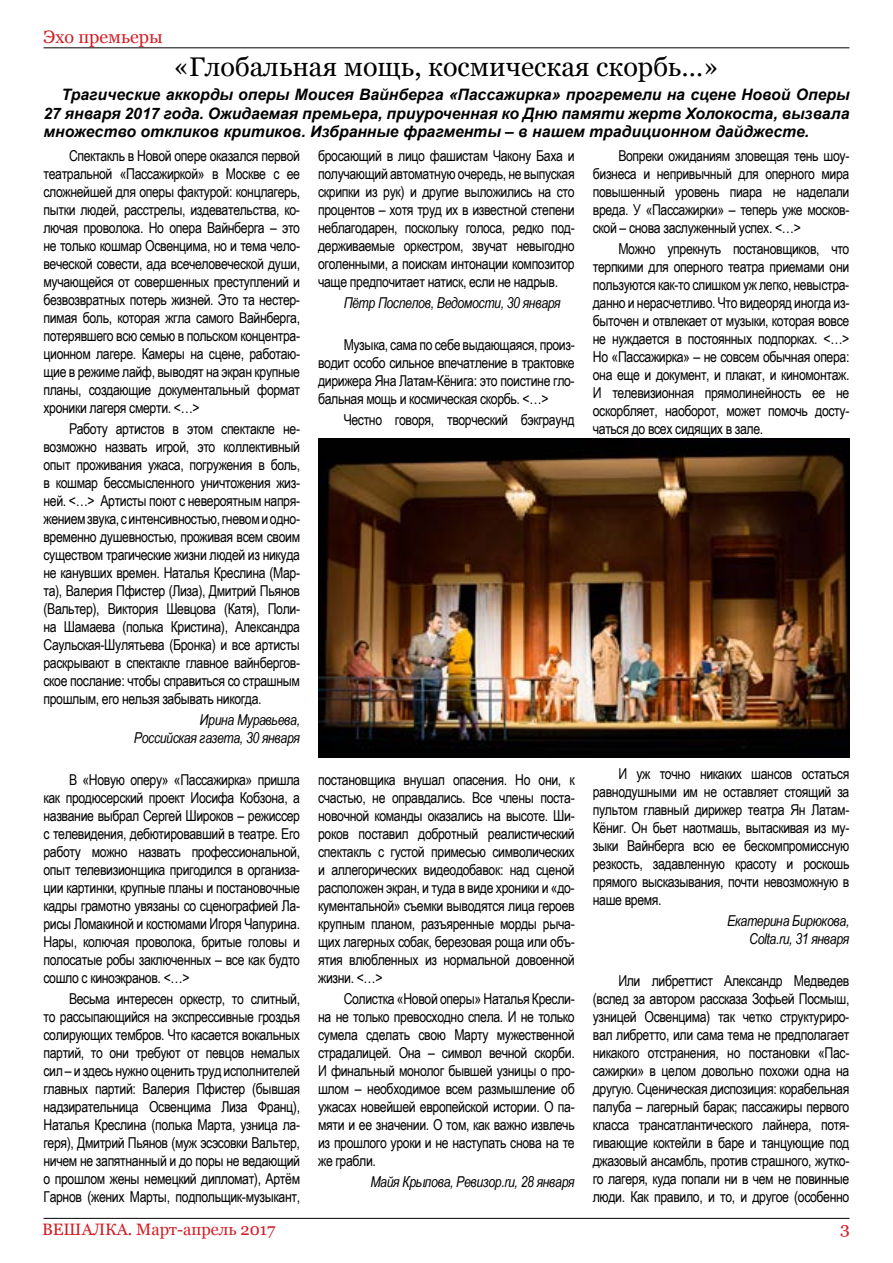
<style>
.page{position:relative;width:893px;height:1263px;background:#fff}
.page>*{position:absolute;margin:0;border:0;box-sizing:border-box;transform-origin:0 0}
.t1{font:27px "Georgia";color:#000}
.t2{font:18px "Georgia";color:#d41c23}
.t3{font:16.5px "Georgia";color:#d41c23}
.t4{font:16.5px "Georgia";color:#d41c23;scale:1.08 1}
.t5{font:italic 700 15.75px/18.1px "Arial";color:#000;text-align:justify}
.t6{font:15px/18px "Arial Narrow";letter-spacing:-.025em;color:#000;text-align:justify}
.t7{font:italic 15px/18px "Arial Narrow";letter-spacing:-.025em;color:#000;text-align:right}
</style>
<div class="page">
<hr style="left:44px;top:1218px;width:805px;height:1px;background:#000">
<hr style="left:44px;top:47px;width:805px;height:1px;background:#000">
<img style="left:318px;top:439px;width:531px;height:318px">
<p class="t2" style="left:44px;top:26px;width:121px">Эхо премьеры</p>
<h1 class="t1" style="left:173px;top:51px;width:547px">«Глобальная мощь, космическая скорбь…»</h1>
<p class="t5" style="left:43px;top:86px;width:807px;text-indent:18px">Трагические аккорды оперы Моисея Вайнберга «Пассажирка» прогремели на сцене Новой Оперы 27 января 2017 года. Ожидаемая премьера, приуроченная ко Дню памяти жертв Холокоста, вызвала множество откликов критиков. Избранные фрагменты – в нашем традиционном дайджесте.</p>
<p class="t6" style="left:44px;top:146px;width:258px;text-indent:26px">Спектакль в Новой опере оказался первой театральной «Пассажиркой» в Москве с ее сложнейшей для оперы фактурой: концлагерь, пытки людей, расстрелы, издевательства, ко&shy;лючая проволока. Но опера Вайнберга – это не только кошмар Освенцима, но и тема чело&shy;веческой совести, ада всечеловеческой души, мучающейся от совершенных преступлений и безвозвратных потерь жизней. Это та нестер&shy;пимая боль, которая жгла самого Вайнберга, потерявшего всю семью в польском концентра&shy;ционном лагере. Камеры на сцене, работаю&shy;щие в режиме лайф, выводят на экран крупные планы, создающие документальный формат хроники лагеря смерти. &lt;…&gt;</p>
<p class="t6" style="left:44px;top:419px;width:258px;text-indent:26px">Работу артистов в этом спектакле не&shy;возможно назвать игрой, это коллективный опыт проживания ужаса, погружения в боль, в кошмар бессмысленного уничтожения жиз&shy;ней. &lt;…&gt; Артисты поют с невероятным напря&shy;жением звука, с интенсивностью, гневом и одно&shy;временно душевностью, проживая всем своим существом трагические жизни людей из никуда не канувших времен. Наталья Креслина (Мар&shy;та), Валерия Пфистер (Лиза), Дмитрий Пьянов (Вальтер), Виктория Шевцова (Катя), Поли&shy;на Шамаева (полька Кристина), Александра Саульская-Шулятьева (Бронка) и все артисты раскрывают в спектакле главное вайнбергов&shy;ское послание: чтобы справиться со страшным прошлым, его нельзя забывать никогда.</p>
<p class="t7" style="left:134px;top:710px;width:168px">Ирина Муравьева,<br>Российская газета, 30 января</p>
<p class="t6" style="left:44px;top:770px;width:258px;text-indent:26px">В «Новую оперу» «Пассажирка» пришла как продюсерский проект Иосифа Кобзона, а название выбрал Сергей Широков – режиссер с телевидения, дебютировавший в театре. Его работу можно назвать профессиональной, опыт телевизионщика пригодился в организа&shy;ции картинки, крупные планы и постановочные кадры грамотно увязаны со сценографией Ла&shy;рисы Ломакиной и костюмами Игоря Чапурина.<br>Нары, колючая проволока, бритые головы и полосатые робы заключенных – все как будто сошло с киноэкранов. &lt;…&gt;</p>
<p class="t6" style="left:44px;top:989px;width:258px;text-indent:26px">Весьма интересен оркестр, то слитный, то рассыпающийся на экспрессивные гроздья солирующих тембров. Что касается вокальных партий, то они требуют от певцов немалых сил – и здесь нужно оценить труд исполнителей главных партий: Валерия Пфистер (бывшая надзирательница Освенцима Лиза Франц), Наталья Креслина (полька Марта, узница ла&shy;геря), Дмитрий Пьянов (муж эсэсовки Вальтер, ничем не запятнанный и до поры не ведающий о прошлом жены немецкий дипломат), Артём Гарнов (жених Марты, подпольщик-музыкант,</p>
<p class="t6" style="left:318px;top:146px;width:258px">бросающий в лицо фашистам Чакону Баха и получающий автоматную очередь, не выпуская скрипки из рук) и другие выложились на сто процентов – хотя труд их в известной степени неблагодарен, поскольку голоса, редко под&shy;держиваемые оркестром, звучат невыгодно оголенными, а поискам интонации композитор чаще предпочитает натиск, если не надрыв.</p>
<p class="t7" style="left:344px;top:293px;width:219px">Пётр Поспелов, Ведомости, 30 января</p>
<p class="t6" style="left:318px;top:335px;width:258px;text-indent:26px">Музыка, сама по себе выдающаяся, произ&shy;водит особо сильное впечатление в трактовке дирижера Яна Латам-Кёнига: это поистине гло&shy;бальная мощь и космическая скорбь. &lt;…&gt;</p>
<p class="t6" style="left:344px;top:410px;width:233px">Честно говоря, творческий бэкграунд</p>
<p class="t6" style="left:593px;top:146px;width:258px;text-indent:26px">Вопреки ожиданиям зловещая тень шоу&shy;бизнеса и непривычный для оперного мира повышенный уровень пиара не наделали вреда. У «Пассажирки» – теперь уже москов&shy;ской – снова заслуженный успех. &lt;…&gt;</p>
<p class="t6" style="left:593px;top:239px;width:258px;text-indent:26px">Можно упрекнуть постановщиков, что терпкими для оперного театра приемами они пользуются как-то слишком уж легко, невыстра&shy;данно и нерасчетливо. Что видеоряд иногда из&shy;быточен и отвлекает от музыки, которая вовсе не нуждается в постоянных подпорках. &lt;…&gt; Но «Пассажирка» – не совсем обычная опера: она еще и документ, и плакат, и киномонтаж.<br>И телевизионная прямолинейность ее не оскорбляет, наоборот, может помочь досту&shy;чаться до всех сидящих в зале.</p>
<p class="t6" style="left:318px;top:770px;width:258px">постановщика внушал опасения. Но они, к счастью, не оправдались. Все члены поста&shy;новочной команды оказались на высоте. Ши&shy;роков поставил добротный реалистический спектакль с густой примесью символических и аллегорических видеодобавок: над сценой расположен экран, и туда в виде хроники и «до&shy;кументальной» съемки выводятся лица героев крупным планом, разъяренные морды рыча&shy;щих лагерных собак, березовая роща или объ&shy;ятия влюбленных из нормальной довоенной жизни. &lt;…&gt;</p>
<p class="t6" style="left:318px;top:989px;width:258px;text-indent:26px">Солистка «Новой оперы» Наталья Кресли&shy;на не только превосходно спела. И не только сумела сделать свою Марту мужественной страдалицей. Она – символ вечной скорби.<br>И финальный монолог бывшей узницы о про&shy;шлом – необходимое всем размышление об ужасах новейшей европейской истории. О па&shy;мяти и ее значении. О том, как важно извлечь из прошлого уроки и не наступать снова на те же грабли.</p>
<p class="t7" style="left:370px;top:1172px;width:206px">Майя Крылова, Ревизор.ru, 28 января</p>
<p class="t6" style="left:593px;top:764px;width:258px;text-indent:26px">И уж точно никаких шансов остаться равнодушными им не оставляет стоящий за пультом главный дирижер театра Ян Латам-Кёниг. Он бьет наотмашь, вытаскивая из му&shy;зыки Вайнберга всю ее бескомпромиссную резкость, задавленную красоту и роскошь прямого высказывания, почти невозможную в наше время.</p>
<p class="t7" style="left:727px;top:911px;width:124px">Екатерина Бирюкова,<br>Colta.ru, 31 января</p>
<p class="t6" style="left:593px;top:971px;width:258px;text-indent:26px">Или либреттист Александр Медведев (вслед за автором рассказа Зофьей Посмыш, узницей Освенцима) так четко структуриро&shy;вал либретто, или сама тема не предполагает никакого отстранения, но постановки «Пас&shy;сажирки» в целом довольно похожи одна на другую. Сценическая диспозиция: корабельная палуба – лагерный барак; пассажиры первого класса трансатлантического лайнера, потя&shy;гивающие коктейли в баре и танцующие под джазовый ансамбль, против страшного, жутко&shy;го лагеря, куда попали ни в чем не повинные люди. Как правило, и то, и другое (особенно</p>
<p class="t3" style="left:42px;top:1219px;width:235px">ВЕШАЛКА. Март-апрель 2017</p>
<p class="t4" style="left:840px;top:1218px;width:11px">3</p>
</div>
